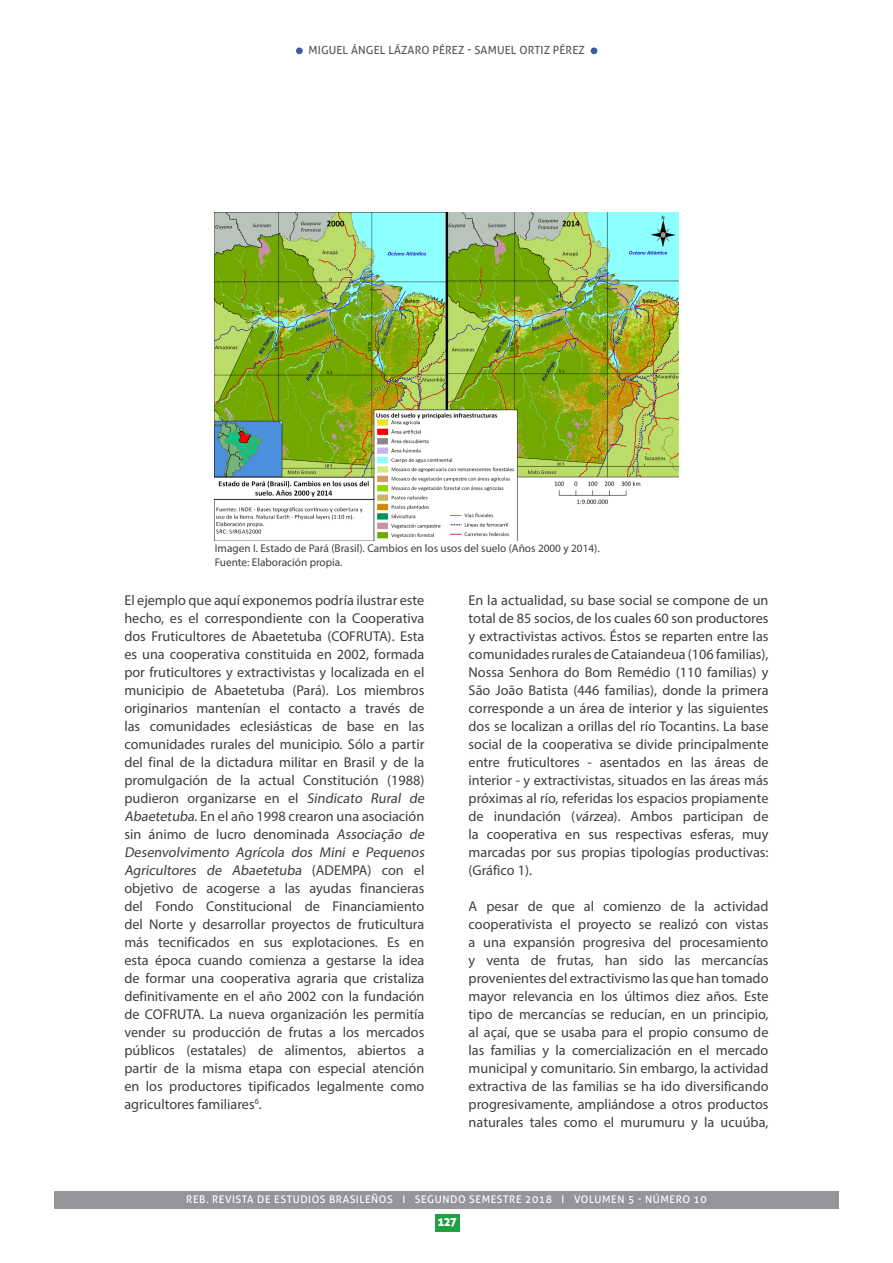
<style>
.page{position:relative;width:893px;height:1263px;background:#fff}
.page>*{position:absolute;margin:0;border:0;box-sizing:border-box;transform-origin:0 0}
.t1{font:14.25px/18px "Myriad Pro";color:#3e3e3f;text-align:justify}
.t2{font:12px "Aller Display";color:#fff}
.t3{font:11.25px "Myriad Pro";color:#3e3e3f}
.t4{font:11.25px "Aller";letter-spacing:.01em;color:#57585a}
.t5{font:10.5px "Aller";letter-spacing:.05em;color:#fff}
</style>
<div class="page">
<div style="left:54px;top:1191px;width:785px;height:18px;background:#939598"></div>
<div style="left:435px;top:1214px;width:24px;height:17px;background:#1fa245"></div>
<div style="left:296px;top:47px;width:7px;height:7px;background:#375ba9;border-radius:50%"></div>
<div style="left:591px;top:47px;width:6px;height:7px;background:#375ba9;border-radius:50%"></div>
<img style="left:215px;top:212px;width:463px;height:328px">
<p class="t4" style="left:308px;top:43px;width:278px">MIGUEL ÁNGEL LÁZARO PÉREZ - SAMUEL ORTIZ PÉREZ</p>
<p class="t3" style="left:215px;top:541px;width:386px">Imagen I. Estado de Pará (Brasil). Cambios en los usos del suelo (Años 2000 y 2014).</p>
<p class="t3" style="left:215px;top:555px;width:129px">Fuente: Elaboración propia.</p>
<p class="t1" style="left:124px;top:591px;width:304px;text-align:left">El ejemplo que aquí exponemos podría ilustrar este hecho, es el correspondiente con la Cooperativa dos Fruticultores de Abaetetuba (COFRUTA). Esta es una cooperativa constituida en 2002, formada por fruticultores y extractivistas y localizada en el municipio de Abaetetuba (Pará). Los miembros originarios mantenían el contacto a través de las comunidades eclesiásticas de base en las comunidades rurales del municipio. Sólo a partir del final de la dictadura militar en Brasil y de la promulgación de la actual Constitución (1988) pudieron organizarse en el Sindicato Rural de Abaetetuba. En el año 1998 crearon una asociación sin ánimo de lucro denominada Associação de Desenvolvimento Agrícola dos Mini e Pequenos Agricultores de Abaetetuba (A D E M PA) c o n e l objetivo de acogerse a las ayudas financieras del Fondo Constitucional de Financiamiento del Norte y desarrollar proyectos de fruticultura más tecnificados en sus explotaciones. Es en esta época cuando comienza a gestarse la idea de formar una cooperativa agraria que cristaliza definitivamente en el año 2002 con la fundación de COFRUTA. La nueva organización les permitía vender su producción de frutas a los mercados públicos (estatales) de alimentos, abiertos a partir de la misma etapa con especial atención en los productores tipificados legalmente como agricultores familiares<sup>6</sup>.</p>
<p class="t1" style="left:469px;top:591px;width:301px">En la actualidad, su base social se compone de un total de 85 socios, de los cuales 60 son productores y extractivistas activos. Éstos se reparten entre las comunidades rurales de Cataiandeua (106 familias), Nossa Senhora do Bom Remédio (110 familias) y São João Batista (446 familias), donde la primera corresponde a un área de interior y las siguientes dos se localizan a orillas del río Tocantins. La base social de la cooperativa se divide principalmente entre fruticultores - asentados en las áreas de interior - y extractivistas, situados en las áreas más próximas al río, referidas los espacios propiamente de inundación (várzea). Ambos participan de la cooperativa en sus respectivas esferas, muy marcadas por sus propias tipologías productivas: (Gráfico 1).</p>
<p class="t1" style="left:469px;top:897px;width:301px">A pesar de que al comienzo de la actividad cooperativista el proyecto se realizó con vistas a una expansión progresiva del procesamiento y venta de frutas, han sido las mercancías provenientes del extractivismo las que han tomado mayor relevancia en los últimos diez años. Este tipo de mercancías se reducían, en un principio, al açaí, que se usaba para el propio consumo de las familias y la comercialización en el mercado municipal y comunitario. Sin embargo, la actividad extractiva de las familias se ha ido diversificando progresivamente, ampliándose a otros productos naturales tales como el murumuru y la ucuúba,</p>
<p class="t5" style="left:186px;top:1193px;width:522px">REB. REVISTA DE ESTUDIOS BRASILEÑOS I SEGUNDO SEMESTRE 2018 I VOLUMEN 5 - NÚMERO 10</p>
<p class="t2" style="left:438px;top:1214px;width:21px">127</p>
</div>
